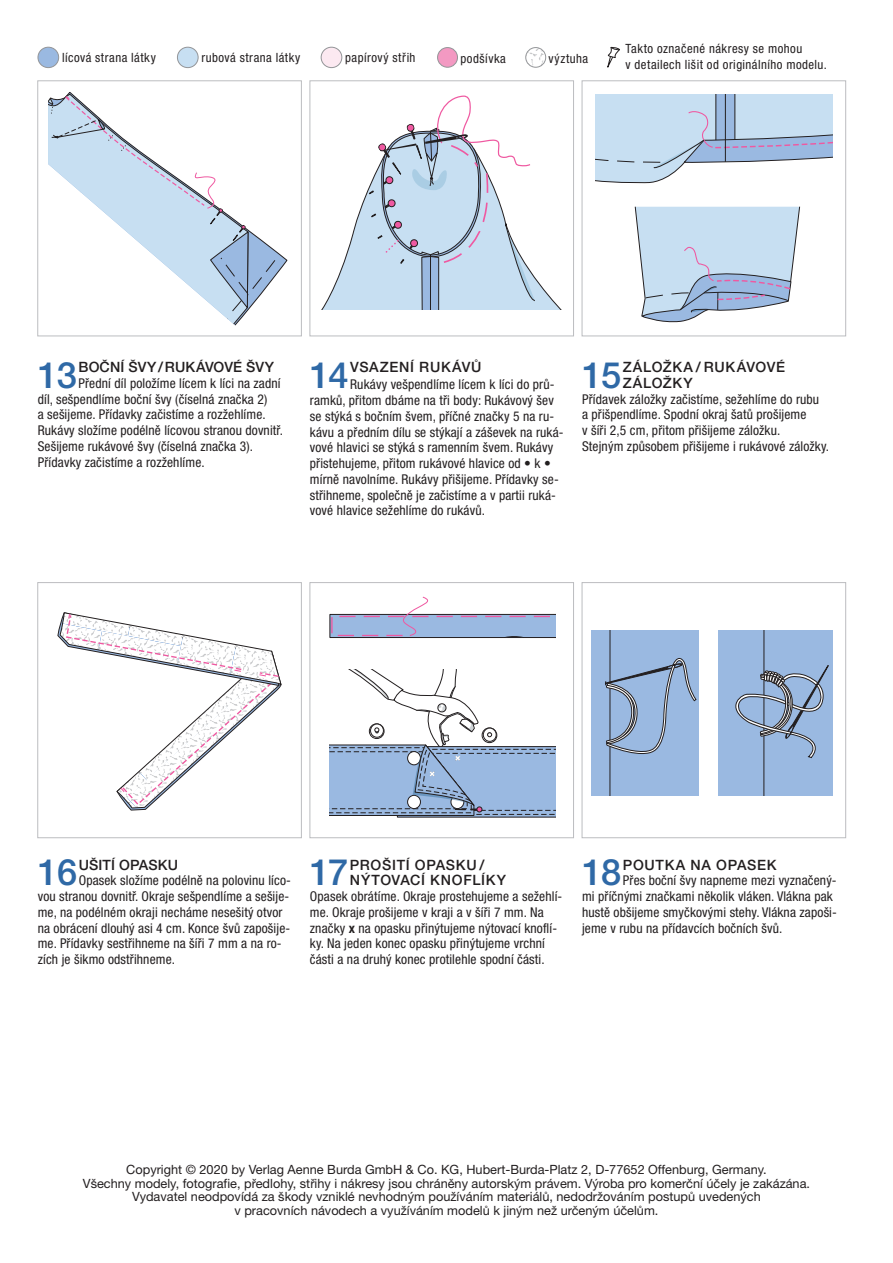
<style>
.page{position:relative;width:893px;height:1263px;background:#fff}
.page>*{position:absolute;margin:0;border:0;box-sizing:border-box;transform-origin:0 0}
.ST__H1_-_HV{font:500 36.3px "Helvetica Neue CE";letter-spacing:-.03em;color:#2f69a6}
.ST__H1_-_HV-2{font:500 14.25px/15.8px "Helvetica Neue CE";letter-spacing:.045em;color:#231f20}
.ST__H1_-_HV-3{font:500 14.25px "Helvetica Neue CE";letter-spacing:.01em;color:#231f20}
.ST__H1_-_HV-4{font:500 14.25px "Helvetica Neue CE";letter-spacing:.005em;color:#231f20}
.ST__H1_-_HV-5{font:13.5px/15.8px "Helvetica Neue Cond CE";letter-spacing:.01em;color:#231f20}
.ST__LT_-_HV{font:13.5px/15.8px "Helvetica Neue Cond CE";letter-spacing:.01em;color:#231f20}
.Copyright{font:12.75px/13.5px "Helvetica Neue CE";color:#231f20;text-align:center}
.BU_Text_Helvetica{font:12.75px/16.2px "Helvetica Neue Cond CE";letter-spacing:.04em;color:#231f20}
.s1{font-weight:700}
</style>
<div class="page">
<div style="left:37px;top:582px;width:265px;height:256px;background:#fff;border:1px solid #bcbdc0"></div>
<div style="left:309px;top:582px;width:265px;height:256px;background:#fff;border:1px solid #bcbdc0"></div>
<div style="left:582px;top:582px;width:264px;height:256px;background:#fff;border:1px solid #bcbdc0"></div>
<div style="left:37px;top:80px;width:265px;height:256px;background:#fff;border:1px solid #bcbdc0"></div>
<div style="left:309px;top:80px;width:265px;height:256px;background:#fff;border:1px solid #bcbdc0"></div>
<div style="left:582px;top:80px;width:264px;height:256px;background:#fff;border:1px solid #bcbdc0"></div>
<svg style="left:48px;top:95px;width:230px;height:231px"></svg>
<svg style="left:322px;top:95px;width:239px;height:214px"></svg>
<svg style="left:596px;top:94px;width:236px;height:89px"></svg>
<hr style="left:725px;top:94px;width:1px;height:68px;background:#231f20">
<svg style="left:634px;top:206px;width:166px;height:117px"></svg>
<svg style="left:57px;top:612px;width:225px;height:199px"></svg>
<svg style="left:329px;top:596px;width:226px;height:42px"></svg>
<svg style="left:330px;top:670px;width:225px;height:148px"></svg>
<svg style="left:592px;top:630px;width:107px;height:166px;background:#95b1d6"></svg>
<svg style="left:719px;top:630px;width:114px;height:165px;background:#94b0d4"></svg>
<div style="left:38px;top:47px;width:21px;height:21px;background:#9ab9e1;border-radius:50%"></div>
<div style="left:38px;top:47px;width:21px;height:21px;border:1px solid #939598;border-radius:50%"></div>
<div style="left:321px;top:47px;width:21px;height:21px;background:#fce9f1;border-radius:50%"></div>
<div style="left:321px;top:47px;width:21px;height:21px;border:1px solid #939598;border-radius:50%"></div>
<svg style="left:526px;top:48px;width:20px;height:19px"></svg>
<div style="left:525px;top:47px;width:21px;height:20px;border:1px solid #939598;border-radius:50%"></div>
<div style="left:438px;top:48px;width:19px;height:19px;background:#f399c2;border-radius:50%"></div>
<div style="left:437px;top:47px;width:21px;height:20px;border:1px solid #939598;border-radius:50%"></div>
<div style="left:177px;top:47px;width:21px;height:21px;background:#c7dff2;border-radius:50%"></div>
<div style="left:177px;top:47px;width:21px;height:21px;border:1px solid #939598;border-radius:50%"></div>
<svg style="left:607px;top:46px;width:13px;height:22px"></svg>
<p class="BU_Text_Helvetica" style="left:62px;top:50px;width:95px">lícová strana látky</p>
<p class="BU_Text_Helvetica" style="left:201px;top:49px;width:100px">rubová strana látky</p>
<p class="BU_Text_Helvetica" style="left:345px;top:50px;width:72px">papírový střih</p>
<p class="BU_Text_Helvetica" style="left:460px;top:50px;width:47px">podšívka</p>
<p class="BU_Text_Helvetica" style="left:549px;top:50px;width:41px">výztuha</p>
<p class="BU_Text_Helvetica" style="left:625px;top:40px;width:203px">Takto označené nákresy se mohou<br>v detailech lišit od originálního modelu.</p>
<p class="ST__H1_-_HV" style="left:38px;top:354px;width:41px">13</p>
<p class="ST__H1_-_HV-3" style="left:79px;top:359px;width:197px">BOČNÍ ŠVY/RUKÁVOVÉ ŠVY</p>
<p class="ST__LT_-_HV" style="left:38px;top:375px;width:247px;text-indent:41px">Přední díl položíme lícem k líci na zadní díl, sešpendlíme boční švy (číselná značka 2)<br>a sešijeme. Přídavky začistíme a rozžehlíme.<br>Rukávy složíme podélně lícovou stranou dovnitř.<br>Sešijeme rukávové švy (číselná značka 3).<br>Přídavky začistíme a rozžehlíme.</p>
<p class="ST__H1_-_HV" style="left:310px;top:354px;width:40px">14</p>
<p class="ST__H1_-_HV-2" style="left:350px;top:359px;width:133px">VSAZENÍ RUKÁVŮ</p>
<p class="ST__H1_-_HV-5" style="left:310px;top:376px;width:255px;text-indent:40px">Rukávy vešpendlíme lícem k líci do prů&shy;ramků, přitom dbáme na tři body: Rukávový šev se stýká s bočním švem, příčné značky 5 na ru&shy;kávu a předním dílu se stýkají a záševek na ruká&shy;vové hlavici se stýká s ramenním švem. Rukávy přistehujeme, přitom rukávové hlavice od • k • mírně navolníme. Rukávy přišijeme. Přídavky se&shy;střihneme, společně je začistíme a v partii ruká&shy;vové hlavice sežehlíme do rukávů.</p>
<p class="ST__H1_-_HV" style="left:582px;top:354px;width:41px">15</p>
<p class="ST__H1_-_HV-2" style="left:623px;top:359px;width:164px">ZÁLOŽKA / RUKÁVOVÉ<br>ZÁLOŽKY</p>
<p class="ST__H1_-_HV-5" style="left:582px;top:391px;width:249px">Přídavek záložky začistíme, sežehlíme do rubu<br>a přišpendlíme. Spodní okraj šatů prošijeme<br>v šíři 2,5 cm, přitom přišijeme záložku.<br>Stejným způsobem přišijeme i rukávové záložky.</p>
<p class="ST__H1_-_HV" style="left:38px;top:852px;width:41px">16</p>
<p class="ST__H1_-_HV-4" style="left:79px;top:856px;width:101px">UŠITÍ OPASKU</p>
<p class="ST__H1_-_HV-5" style="left:38px;top:873px;width:255px;text-indent:41px">Opasek složíme podélně na polovinu líco&shy;vou stranou dovnitř. Okraje sešpendlíme a sešije&shy;me, na podélném okraji necháme nesešitý otvor na obrácení dlouhý asi 4 cm. Konce švů zapošije&shy;me. Přídavky sestřihneme na šíři 7 mm a na ro&shy;zích je šikmo odstřihneme.</p>
<p class="ST__H1_-_HV" style="left:310px;top:852px;width:40px">17</p>
<p class="ST__H1_-_HV-2" style="left:350px;top:857px;width:158px">PROŠITÍ OPASKU /<br>NÝTOVACÍ KNOFLÍKY</p>
<p class="ST__H1_-_HV-5" style="left:310px;top:888px;width:254px">Opasek obrátíme. Okraje prostehujeme a sežehlí&shy;me. Okraje prošijeme v kraji a v šíři 7 mm. Na značky <span class="s1">x</span> na opasku přinýtujeme nýtovací knoflí&shy;ky. Na jeden konec opasku přinýtujeme vrchní části a na druhý konec protilehle spodní části.</p>
<p class="ST__H1_-_HV" style="left:582px;top:852px;width:41px">18</p>
<p class="ST__H1_-_HV-2" style="left:623px;top:857px;width:155px">POUTKA NA OPASEK</p>
<p class="ST__H1_-_HV-5" style="left:582px;top:873px;width:256px;text-indent:41px">Přes boční švy napneme mezi vyznačený&shy;mi příčnými značkami několik vláken. Vlákna pak hustě obšijeme smyčkovými stehy. Vlákna zapoši&shy;jeme v rubu na přídavcích bočních švů.</p>
<p class="Copyright" style="left:83px;top:1163px;width:729px">Copyright © 2020 by Verlag Aenne Burda GmbH &amp; Co. KG, Hubert-Burda-Platz 2, D-77652 Offenburg, Germany.<br>Všechny modely, fotografie, předlohy, střihy i nákresy jsou chráněny autorským právem. Výroba pro komerční účely je zakázána.<br>Vydavatel neodpovídá za škody vzniklé nevhodným používáním materiálů, nedodržováním postupů uvedených<br>v pracovních návodech a využíváním modelů k jiným než určeným účelům.</p>
</div>
